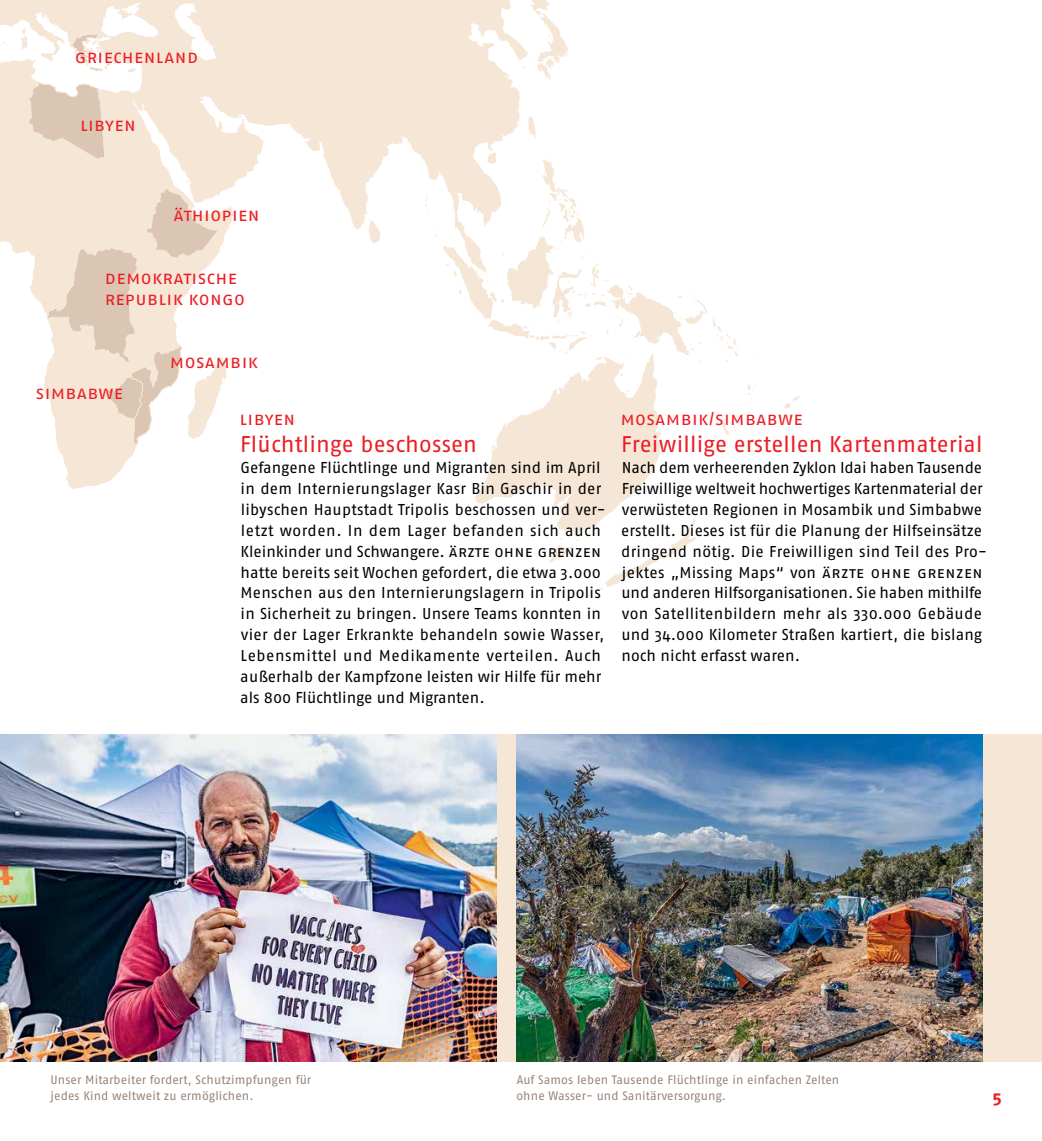
<style>
.page{position:relative;width:1042px;height:1141px;background:#fff}
.page>*{position:absolute;margin:0;border:0;box-sizing:border-box;transform-origin:0 0}
.t1{font:22.75px "Fago OT";letter-spacing:.005em;color:#ed1d24}
.t2{font:18.38px/21px "Fago OT";letter-spacing:.02em;color:#ed1d24}
.t3{font:700 17.5px "Fago OT";color:#ed1d24}
.t4{font:15.75px/21px "Fago OT";letter-spacing:.01em;color:#000}
.t5{font:12.25px/15.8px "Fago OT";letter-spacing:.005em;color:#97857b}
</style>
<div class="page">
<svg style="left:30px;top:272px;width:197px;height:217px"></svg>
<svg style="left:0;top:0;width:523px;height:272px;fill:#f6e6d6"></svg>
<svg style="left:523px;top:0;width:45px;height:80px"></svg>
<svg style="left:528px;top:116px;width:8px;height:22px"></svg>
<svg style="left:425px;top:193px;width:3px;height:20px"></svg>
<svg style="left:429px;top:222px;width:8px;height:15px"></svg>
<svg style="left:366px;top:219px;width:14px;height:24px"></svg>
<svg style="left:747px;top:379px;width:8px;height:26px"></svg>
<svg style="left:784px;top:396px;width:16px;height:13px"></svg>
<svg style="left:45px;top:16px;width:14px;height:13px"></svg>
<svg style="left:443px;top:146px;width:295px;height:444px"></svg>
<svg style="left:41px;top:51px;width:12px;height:10px"></svg>
<svg style="left:69px;top:33px;width:42px;height:39px"></svg>
<svg style="left:28px;top:79px;width:78px;height:82px;background:#e6d5c5"></svg>
<svg style="left:47px;top:180px;width:179px;height:265px"></svg>
<div style="left:0;top:734px;width:1042px;height:328px;background:#f6e6d6"></div>
<img style="left:0;top:734px;width:496px;height:328px">
<img style="left:516px;top:734px;width:466px;height:327px">
<p class="t2" style="left:75px;top:46px;width:121px">Griechenland</p>
<p class="t2" style="left:80px;top:114px;width:57px">Libyen</p>
<p class="t2" style="left:174px;top:204px;width:87px">Äthiopien</p>
<p class="t2" style="left:105px;top:267px;width:142px">Demokratische<br>Republik Kongo</p>
<p class="t2" style="left:36px;top:382px;width:89px">Simbabwe</p>
<p class="t2" style="left:170px;top:351px;width:90px">Mosambik</p>
<p class="t2" style="left:239px;top:408px;width:57px">Libyen</p>
<h1 class="t1" style="left:240px;top:430px;width:238px">Flüchtlinge beschossen</h1>
<p class="t4" style="left:240px;top:456px;width:367px">Gefangene Flüchtlinge und Migranten sind im April in dem Internierungslager Kasr Bin Gaschir in der libyschen Hauptstadt Tripolis beschossen und ver&shy;letzt worden. In dem Lager befanden sich auch Kleinkinder und Schwangere. Ärzte ohne Grenzen hatte bereits seit Wochen gefordert, die etwa 3.000<br>Menschen aus den Internierungslagern in Tripolis in Sicherheit zu bringen. Unsere Teams konnten in vier der Lager Erkrankte behandeln sowie Wasser, Lebensmittel und Medikamente verteilen. Auch außerhalb der Kampfzone leisten wir Hilfe für mehr als 800 Flüchtlinge und Migranten.</p>
<p class="t2" style="left:620px;top:408px;width:184px">M osambik/Simbabwe</p>
<h1 class="t1" style="left:621px;top:430px;width:363px">Freiwillige erstellen Kartenmaterial</h1>
<p class="t4" style="left:621px;top:456px;width:367px">Nach dem verheerenden Zyklon Idai haben Tausende Freiwillige weltweit hochwertiges Kartenmaterial der verwüsteten Regionen in Mosambik und Simbabwe erstellt. Dieses ist für die Planung der Hilfseinsätze dringend nötig. Die Freiwilligen sind Teil des Pro&shy;jektes „Missing Maps“ von Ärzte ohne Grenzen und anderen Hilfsorganisationen. Sie haben mithilfe von Satellitenbildern mehr als 330.000 Gebäude und 34.000 Kilometer Straßen kartiert, die bislang noch nicht erfasst waren.</p>
<p class="t5" style="left:50px;top:1072px;width:262px">Unser Mitarbeiter fordert, Schutzimpfungen für jedes Kind weltweit zu ermöglichen.</p>
<p class="t5" style="left:516px;top:1072px;width:324px">Auf Samos leben Tausende Flüchtlinge in einfachen Zelten ohne Wasser- und Sanitärversorgung.</p>
<p class="t3" style="left:992px;top:1089px;width:11px">5</p>
</div>
